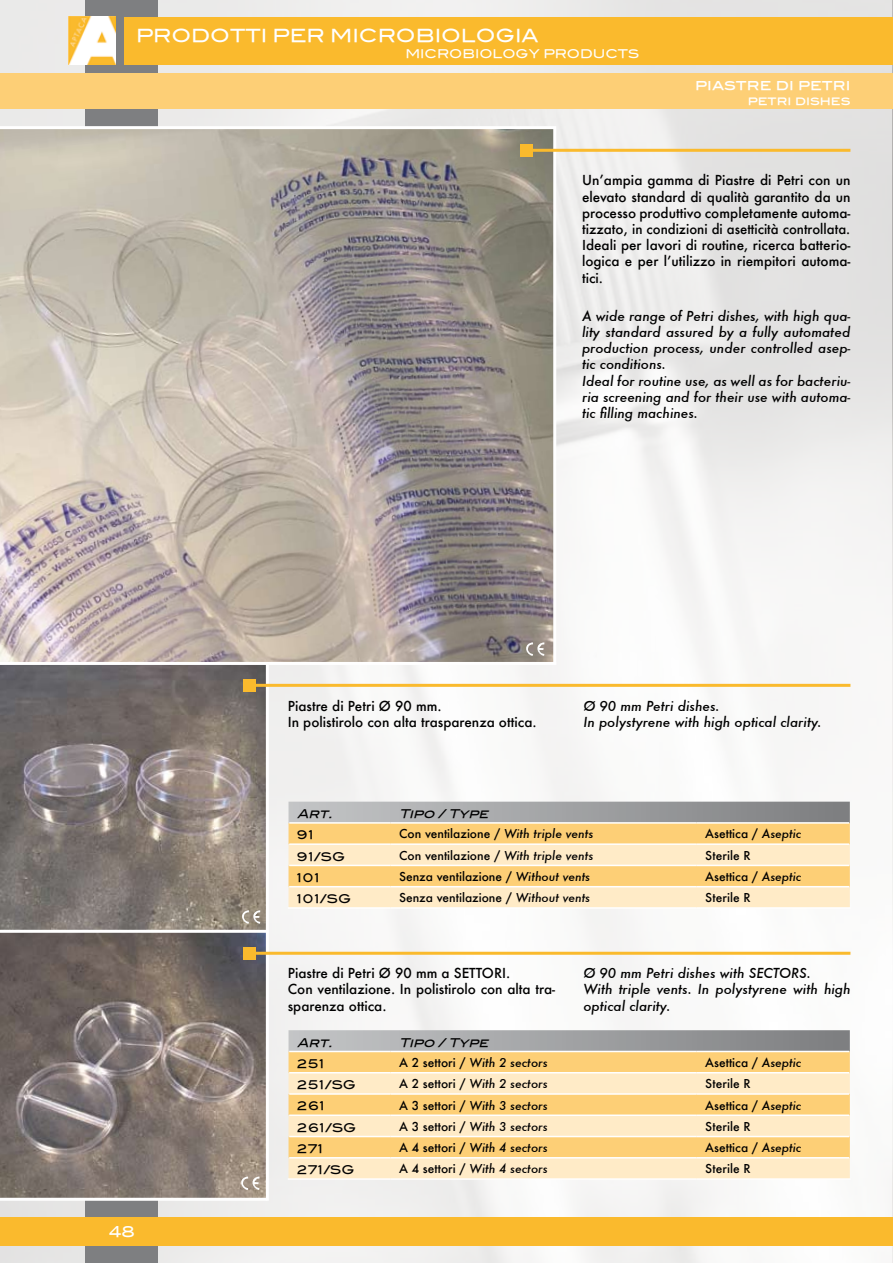
<style>
.page{position:relative;width:893px;height:1263px;background:#fff}
.page>*{position:absolute;margin:0;border:0;box-sizing:border-box;transform-origin:0 0}
.t1{font:18px "Blair Md ITCTT Medium";color:#fff}
.t2{font:15px "Blair Md ITCTT Medium";color:#fff}
.t3{font:14.4px "Blair Md ITCTT Medium";color:#fff}
.t4{font:500 13.5px/16.2px "Futura";color:#000}
.t5{font:italic 500 13.5px/16.2px "Futura";color:#000}
.t6{font:500 12px "Futura";color:#000}
.t7{font:italic 500 12px "Futura";color:#000}
.t8{font:12px "Blair Md ITCTT Medium";letter-spacing:.08em;color:#000}
.t9{font:12px "Blair Md ITCTT Medium";color:#fff}
.t10{font:italic 12px "Blair Md ITCTT Medium";color:#000}
.s1{font-style:italic}
.s2{font-style:normal}
</style>
<div class="page">
<img style="left:0;top:0;width:893px;height:1263px">
<div style="left:85px;top:0;width:72px;height:1263px;background:#7e7f81"></div>
<img style="left:68px;top:17px;width:48px;height:48px">
<div style="left:125px;top:17px;width:768px;height:48px;background:#faba2d"></div>
<div style="left:0;top:74px;width:893px;height:35px;background:#fdcf76"></div>
<div style="left:0;top:1218px;width:893px;height:28px;background:#faba2d"></div>
<svg style="left:289px;top:1030px;width:561px;height:21px;background:#a2a3a5"></svg>
<div style="left:289px;top:1051px;width:561px;height:22px;background:#fdcf76"></div>
<svg style="left:289px;top:1073px;width:561px;height:105px;background:#fee0a8"></svg>
<hr style="left:289px;top:1051px;width:102px;height:1px;background:#fff">
<hr style="left:391px;top:1051px;width:306px;height:1px;background:#fff">
<hr style="left:697px;top:1051px;width:152px;height:1px;background:#fff">
<hr style="left:289px;top:1072px;width:102px;height:1px;background:#fff">
<hr style="left:391px;top:1072px;width:306px;height:1px;background:#fff">
<hr style="left:697px;top:1072px;width:152px;height:1px;background:#fff">
<hr style="left:289px;top:1093px;width:102px;height:2px;background:#fff">
<hr style="left:391px;top:1093px;width:306px;height:2px;background:#fff">
<hr style="left:697px;top:1093px;width:152px;height:2px;background:#fff">
<hr style="left:289px;top:1114px;width:102px;height:2px;background:#fff">
<hr style="left:391px;top:1114px;width:306px;height:2px;background:#fff">
<hr style="left:697px;top:1114px;width:152px;height:2px;background:#fff">
<hr style="left:289px;top:1136px;width:102px;height:1px;background:#fff">
<hr style="left:391px;top:1136px;width:306px;height:1px;background:#fff">
<hr style="left:697px;top:1136px;width:152px;height:1px;background:#fff">
<hr style="left:289px;top:1157px;width:102px;height:1px;background:#fff">
<hr style="left:391px;top:1157px;width:306px;height:1px;background:#fff">
<hr style="left:697px;top:1157px;width:152px;height:1px;background:#fff">
<hr style="left:288px;top:1178px;width:103px;height:2px;background:#fff">
<hr style="left:391px;top:1178px;width:306px;height:2px;background:#fff">
<hr style="left:697px;top:1178px;width:154px;height:2px;background:#fff">
<svg style="left:289px;top:802px;width:561px;height:105px;background:#ebd1a0"></svg>
<hr style="left:289px;top:822px;width:102px;height:2px;background:#fff">
<hr style="left:391px;top:822px;width:306px;height:2px;background:#fff">
<hr style="left:697px;top:822px;width:152px;height:2px;background:#fff">
<hr style="left:289px;top:843px;width:102px;height:2px;background:#fff">
<hr style="left:391px;top:843px;width:306px;height:2px;background:#fff">
<hr style="left:697px;top:843px;width:152px;height:2px;background:#fff">
<hr style="left:289px;top:865px;width:102px;height:1px;background:#fff">
<hr style="left:391px;top:865px;width:306px;height:1px;background:#fff">
<hr style="left:697px;top:865px;width:152px;height:1px;background:#fff">
<hr style="left:289px;top:886px;width:102px;height:1px;background:#fff">
<hr style="left:391px;top:886px;width:306px;height:1px;background:#fff">
<hr style="left:697px;top:886px;width:152px;height:1px;background:#fff">
<hr style="left:288px;top:907px;width:103px;height:2px;background:#fff">
<hr style="left:391px;top:907px;width:306px;height:2px;background:#fff">
<hr style="left:697px;top:907px;width:154px;height:2px;background:#fff">
<img style="left:0;top:665px;width:266px;height:265px">
<svg style="left:0;top:933px;width:266px;height:265px;background:#7e736e"></svg>
<img style="left:0;top:129px;width:553px;height:533px">
<img style="left:525px;top:642px;width:19px;height:14px">
<img style="left:241px;top:910px;width:19px;height:14px">
<img style="left:241px;top:1176px;width:18px;height:14px">
<hr style="left:0;top:1198px;width:267px;height:3px;background:#fff">
<hr style="left:0;top:930px;width:267px;height:3px;background:#fff">
<hr style="left:0;top:662px;width:556px;height:3px;background:#fff">
<hr style="left:0;top:126px;width:554px;height:3px;background:#fff">
<hr style="left:553px;top:128px;width:3px;height:535px;background:#fff">
<hr style="left:266px;top:663px;width:3px;height:536px;background:#fff">
<hr style="left:527px;top:149px;width:323px;height:3px;background:#faba2d">
<div style="left:521px;top:144px;width:12px;height:12px;background:#faba2d"></div>
<hr style="left:250px;top:684px;width:600px;height:3px;background:#faba2d">
<div style="left:244px;top:679px;width:12px;height:12px;background:#faba2d"></div>
<hr style="left:250px;top:952px;width:600px;height:3px;background:#faba2d">
<div style="left:244px;top:947px;width:12px;height:12px;background:#faba2d"></div>
<h1 class="t1" style="left:136px;top:21px;width:404px">PRODOTTI PER MICROBIOLOGIA</h1>
<p class="t9" style="left:405px;top:44px;width:236px">MICROBIOLOGY PRODUCTS</p>
<p class="t3" style="left:695px;top:73px;width:157px">piastre di petri</p>
<p class="t9" style="left:748px;top:91px;width:104px">petri dishes</p>
<p class="t4" style="left:582px;top:172px;width:270px;text-align:justify">Un’ampia gamma di Piastre di Petri con un elevato standard di qualità garantito da un processo produttivo completamente automa&shy;tizzato, in condizioni di asetticità controllata.<br>Ideali per lavori di routine, ricerca batterio&shy;logica e per l’utilizzo in riempitori automa&shy;tici.</p>
<p class="t5" style="left:582px;top:307px;width:270px">A wide range of Petri dishes, with high qua&shy;lity standard assured by a fully automated production process, under controlled asep&shy;tic conditions.<br>Ideal for routine use, as well as for bacteriu&shy;ria screening and for their use with automa&shy;tic filling machines.</p>
<p class="t4" style="left:288px;top:698px;width:250px">Piastre di Petri Ø 90 mm.<br>In polistirolo con alta trasparenza ottica.</p>
<p class="t5" style="left:583px;top:698px;width:240px">Ø 90 mm Petri dishes.<br>In polystyrene with high optical clarity.</p>
<p class="t10" style="left:297px;top:804px;width:41px">Art.</p>
<p class="t10" style="left:399px;top:804px;width:95px">Tipo /Type</p>
<p class="t8" style="left:297px;top:825px;width:18px">91</p>
<p class="t6" style="left:399px;top:826px;width:196px">Con ventilazione / <span class="s1">With triple vents</span></p>
<p class="t6" style="left:705px;top:826px;width:98px">Asettica / <span class="s1">Aseptic</span></p>
<p class="t8" style="left:297px;top:846px;width:50px">91/SG</p>
<p class="t6" style="left:399px;top:847px;width:196px">Con ventilazione / <span class="s1">With triple vents</span></p>
<p class="t6" style="left:705px;top:847px;width:47px">Sterile R</p>
<p class="t8" style="left:297px;top:868px;width:24px">101</p>
<p class="t6" style="left:399px;top:868px;width:192px">Senza ventilazione / <span class="s1">Without vents</span></p>
<p class="t6" style="left:705px;top:868px;width:98px">Asettica / <span class="s1">Aseptic</span></p>
<p class="t8" style="left:297px;top:889px;width:56px">101/SG</p>
<p class="t6" style="left:399px;top:889px;width:192px">Senza ventilazione / <span class="s1">Without vents</span></p>
<p class="t6" style="left:705px;top:889px;width:47px">Sterile R</p>
<p class="t4" style="left:288px;top:965px;width:269px">Piastre di Petri Ø 90 mm a SETTORI.<br>Con ventilazione. In polistirolo con alta tra&shy;sparenza ottica.</p>
<p class="t5" style="left:583px;top:965px;width:269px">Ø 90 mm Petri dishes with SECTORS.<br>With triple vents. In polystyrene with high optical clarity.</p>
<p class="t2" style="left:109px;top:1219px;width:27px">48</p>
<p class="t10" style="left:297px;top:1032px;width:41px">Art.</p>
<p class="t10" style="left:399px;top:1032px;width:95px">Tipo /Type</p>
<p class="t8" style="left:297px;top:1054px;width:29px">251</p>
<p class="t7" style="left:399px;top:1054px;width:150px"><span class="s2">A 2 settori /</span> With 2 sectors</p>
<p class="t6" style="left:705px;top:1054px;width:98px">Asettica / <span class="s1">Aseptic</span></p>
<p class="t8" style="left:297px;top:1075px;width:61px">251/SG</p>
<p class="t7" style="left:399px;top:1075px;width:150px"><span class="s2">A 2 settori /</span> With 2 sectors</p>
<p class="t6" style="left:705px;top:1075px;width:47px">Sterile R</p>
<p class="t8" style="left:297px;top:1096px;width:29px">261</p>
<p class="t7" style="left:399px;top:1097px;width:150px"><span class="s2">A 3 settori /</span> With 3 sectors</p>
<p class="t6" style="left:705px;top:1097px;width:98px">Asettica / <span class="s1">Aseptic</span></p>
<p class="t8" style="left:297px;top:1117px;width:61px">261/SG</p>
<p class="t7" style="left:399px;top:1118px;width:150px"><span class="s2">A 3 settori /</span> With 3 sectors</p>
<p class="t6" style="left:705px;top:1118px;width:47px">Sterile R</p>
<p class="t8" style="left:297px;top:1139px;width:27px">271</p>
<p class="t7" style="left:399px;top:1139px;width:150px"><span class="s2">A 4 settori /</span> With 4 sectors</p>
<p class="t6" style="left:705px;top:1139px;width:98px">Asettica / <span class="s1">Aseptic</span></p>
<p class="t8" style="left:297px;top:1160px;width:59px">271/SG</p>
<p class="t7" style="left:399px;top:1160px;width:150px"><span class="s2">A 4 settori /</span> With 4 sectors</p>
<p class="t6" style="left:705px;top:1161px;width:47px">Sterile R</p>
</div>
